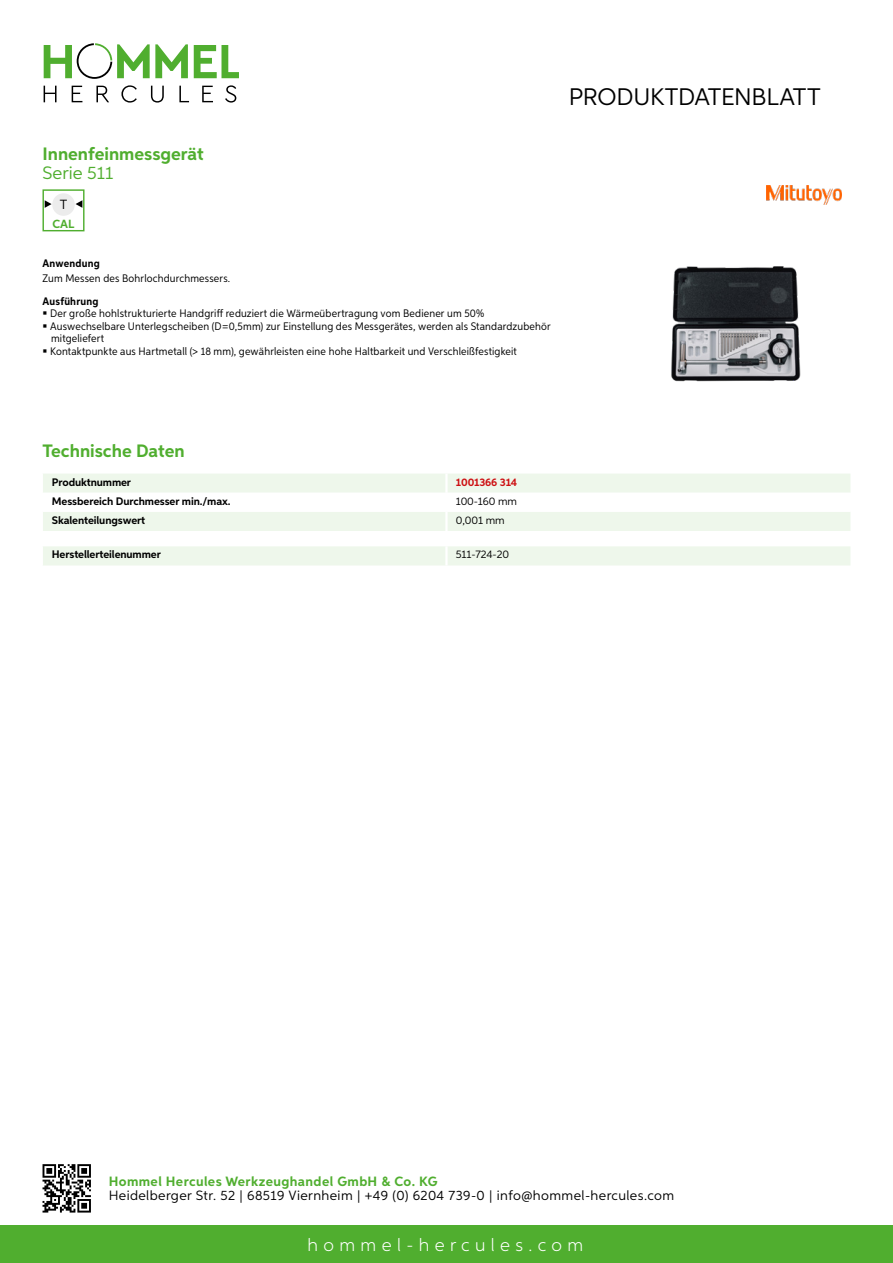
<style>
.page{position:relative;width:893px;height:1263px;background:#fff}
.page>*{position:absolute;margin:0;border:0;box-sizing:border-box;transform-origin:0 0}
.t1{font:24px "Aspira";letter-spacing:-.01em;color:#000}
.t2{font:700 18px "Aspira";color:#50ae2f}
.t3{font:300 18px "Aspira";letter-spacing:.3em;color:#fff}
.t4{font:18px "Aspira";color:#50ae2f}
.t5{font:13.5px "Aspira";letter-spacing:.03em;color:#000}
.t6{font:700 13.5px "Aspira";letter-spacing:.03em;color:#50ae2f}
.t7{font:13.35px "Aspira";color:#000}
.t8{font:700 11.85px "Aspira";color:#50ae2f}
.t9{font:10.95px/12.5px "Aspira Nar";letter-spacing:.015em;color:#000}
.t10{font:700 10.95px "Aspira";letter-spacing:-.01em;color:#000}
.t11{font:10.95px "Aspira";letter-spacing:-.01em;color:#000}
.t12{font:700 10.95px "Aspira Nar";letter-spacing:.02em;color:#000}
.t13{font:700 10.95px "Aspira";letter-spacing:-.01em;color:#cd1013}
</style>
<div class="page">
<div style="left:0;top:1226px;width:893px;height:37px;background:#50ae2f"></div>
<svg style="left:43px;top:1164px;width:48px;height:48px"></svg>
<svg style="left:194px;top:45px;width:45px;height:33px"></svg>
<svg style="left:44px;top:43px;width:144px;height:36px"></svg>
<svg style="left:44px;top:86px;width:13px;height:16px"></svg>
<svg style="left:72px;top:86px;width:10px;height:16px"></svg>
<svg style="left:96px;top:86px;width:13px;height:16px"></svg>
<svg style="left:121px;top:85px;width:16px;height:18px"></svg>
<svg style="left:151px;top:86px;width:13px;height:17px"></svg>
<svg style="left:179px;top:86px;width:10px;height:16px"></svg>
<svg style="left:202px;top:86px;width:11px;height:16px"></svg>
<svg style="left:225px;top:85px;width:11px;height:18px"></svg>
<svg style="left:43px;top:474px;width:807px;height:57px"></svg>
<hr style="left:445px;top:512px;width:3px;height:19px;background:#fff">
<div style="left:43px;top:546px;width:807px;height:19px;background:#eef7eb"></div>
<hr style="left:445px;top:546px;width:3px;height:19px;background:#fff">
<div style="left:43px;top:189px;width:42px;height:42px;border:1px solid #50ae2f"></div>
<div style="left:52px;top:193px;width:23px;height:23px;background:#ececec;border-radius:50%"></div>
<svg style="left:76px;top:200px;width:6px;height:8px"></svg>
<svg style="left:45px;top:200px;width:7px;height:8px"></svg>
<img style="left:671px;top:266px;width:130px;height:116px">
<img style="left:766px;top:185px;width:76px;height:19px">
<h2 class="t2" style="left:43px;top:142px;width:163px">Innenfeinmessgerät</h2>
<h2 class="t4" style="left:43px;top:162px;width:72px">Serie 511</h2>
<p class="t7" style="left:60px;top:196px;width:9px">t</p>
<p class="t8" style="left:53px;top:216px;width:23px">CAL</p>
<p class="t12" style="left:43px;top:257px;width:59px">Anwendung</p>
<p class="t9" style="left:43px;top:272px;width:189px">Zum Messen des Bohrlochdurchmessers.</p>
<p class="t12" style="left:43px;top:294px;width:58px">Ausführung</p>
<p class="t9" style="left:50px;top:307px;width:502px">Der große hohlstrukturierte Handgriff reduziert die Wärmeübertragung vom Bediener um 50% Auswechselbare Unterlegscheiben (D=0,5mm) zur Einstellung des Messgerätes, werden als Standardzubehör mitgeliefert<br>Kontaktpunkte aus Hartmetall (&gt; 18 mm), gewährleisten eine hohe Haltbarkeit und Verschleißfestigkeit</p>
<h1 class="t1" style="left:569px;top:82px;width:253px">Produktdatenblatt</h1>
<h2 class="t2" style="left:43px;top:439px;width:144px">Technische Daten</h2>
<p class="t10" style="left:52px;top:475px;width:81px">Produktnummer</p>
<p class="t13" style="left:456px;top:475px;width:63px">1001366 314</p>
<p class="t10" style="left:52px;top:494px;width:180px">Messbereich Durchmesser min./max.</p>
<p class="t11" style="left:456px;top:494px;width:63px">100-160 mm</p>
<p class="t10" style="left:52px;top:513px;width:95px">Skalenteilungswert</p>
<p class="t11" style="left:456px;top:513px;width:50px">0,001 mm</p>
<p class="t10" style="left:52px;top:548px;width:111px">Herstellerteilenummer</p>
<p class="t11" style="left:456px;top:548px;width:55px">511-724-20</p>
<p class="t6" style="left:109px;top:1172px;width:330px">Hommel Hercules Werkzeughandel GmbH &amp; Co. KG</p>
<p class="t5" style="left:109px;top:1187px;width:567px">Heidelberger Str. 52 | 68519 Viernheim | +49 (0) 6204 739-0 | info@hommel-hercules.com</p>
<h2 class="t3" style="left:307px;top:1234px;width:277px">hommel-hercules.com</h2>
</div>
